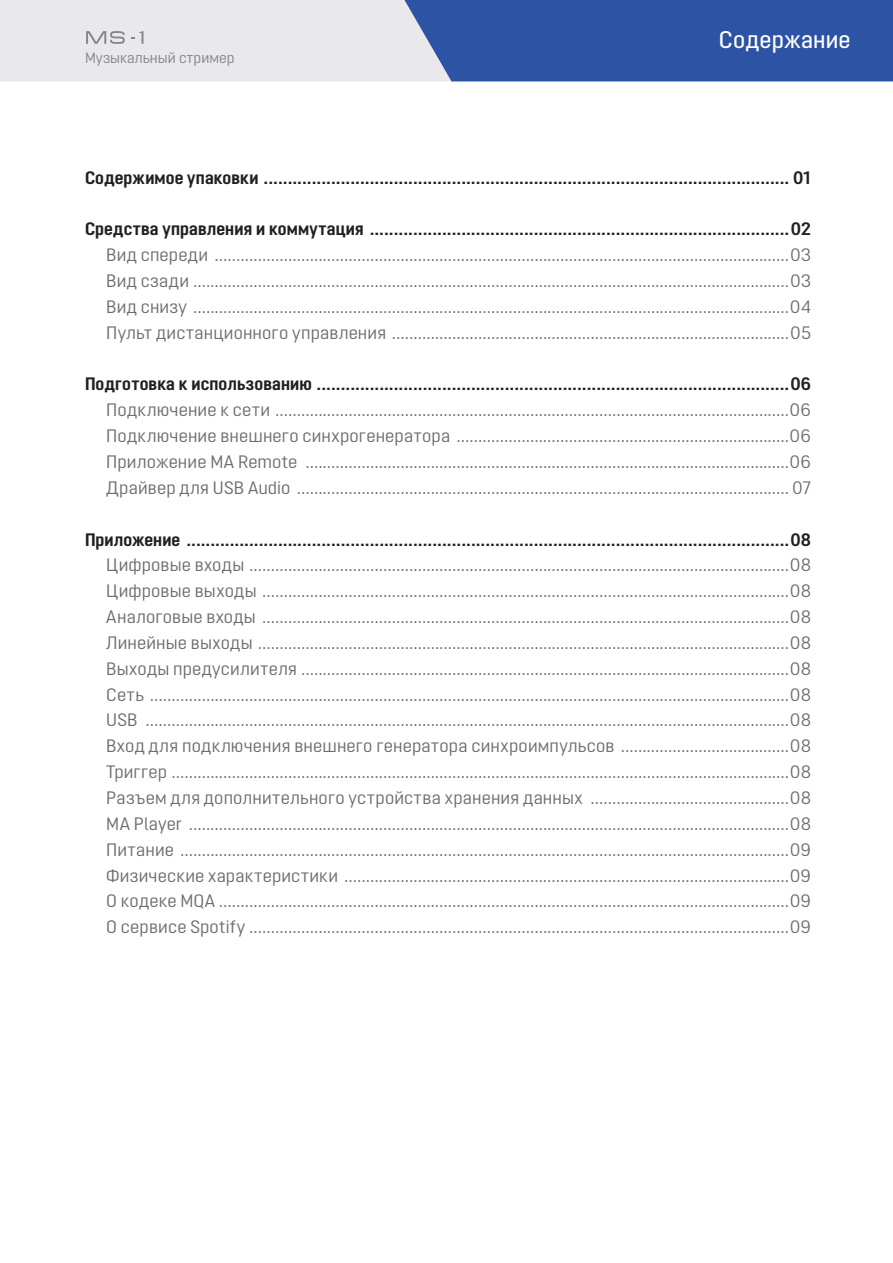
<style>
.page{position:relative;width:893px;height:1263px;background:#fff}
.page>*{position:absolute;margin:0;border:0;box-sizing:border-box;transform-origin:0 0}
.t1{font:500 24px "Opinion Pro";letter-spacing:.005em;color:#fff}
.t2{font:18px/25.8px "Opinion Pro";letter-spacing:.01em;color:#6c6d70;text-align:justify}
.t3{font:700 18px "Opinion Pro";letter-spacing:.005em;color:#231f20}
.t4{font:15px "Opinion Pro";color:#83868b}
</style>
<div class="page">
<div style="left:0;top:0;width:893px;height:81px;background:#e9e9eb"></div>
<div style="left:404px;top:0;width:489px;height:81px;background:#2c53a4"></div>
<svg style="left:86px;top:31px;width:39px;height:13px"></svg>
<svg style="left:131px;top:31px;width:12px;height:13px"></svg>
<p class="t4" style="left:85px;top:49px;width:151px">Музыкальный стример</p>
<h1 class="t1" style="left:719px;top:26px;width:133px">Содержание</h1>
<p class="t3" style="left:85px;top:167px;width:728px">Содержимое упаковки ............................................................................................................. 01</p>
<p class="t3" style="left:85px;top:218px;width:727px">Средства управления и коммутация .......................................................................................02</p>
<p class="t2" style="left:106px;top:242px;width:706px">Вид спереди .....................................................................................................................................03<br>Вид сзади ..........................................................................................................................................03<br>Вид снизу ..........................................................................................................................................04<br>Пульт дистанционного управления ............................................................................................05</p>
<p class="t3" style="left:85px;top:374px;width:727px">Подготовка к использованию ..................................................................................................06</p>
<p class="t2" style="left:106px;top:397px;width:706px">Подключение к сети .......................................................................................................................06<br>Подключение внешнего синхрогенератора .............................................................................06<br>Приложение MA Remote ................................................................................................................06<br>Драйвер для USB Audio .................................................................................................................. 07</p>
<p class="t3" style="left:85px;top:529px;width:728px">Приложение .............................................................................................................................08</p>
<p class="t2" style="left:106px;top:552px;width:706px">Цифровые входы .............................................................................................................................08<br>Цифровые выходы ..........................................................................................................................08<br>Аналоговые входы ..........................................................................................................................08<br>Линейные выходы ...........................................................................................................................08<br>Выходы предусилителя .................................................................................................................08<br>Сеть ....................................................................................................................................................08<br>USB .....................................................................................................................................................08<br>Вход для подключения внешнего генератора синхроимпульсов .......................................08<br>Триггер ...............................................................................................................................................08<br>Разъем для дополнительного устройства хранения данных ..............................................08<br>MA Player ...........................................................................................................................................08<br>Питание .............................................................................................................................................09<br>Физические характеристики .......................................................................................................09<br>О кодеке MQA ....................................................................................................................................09<br>О сервисе Spotify .............................................................................................................................09</p>
</div>
